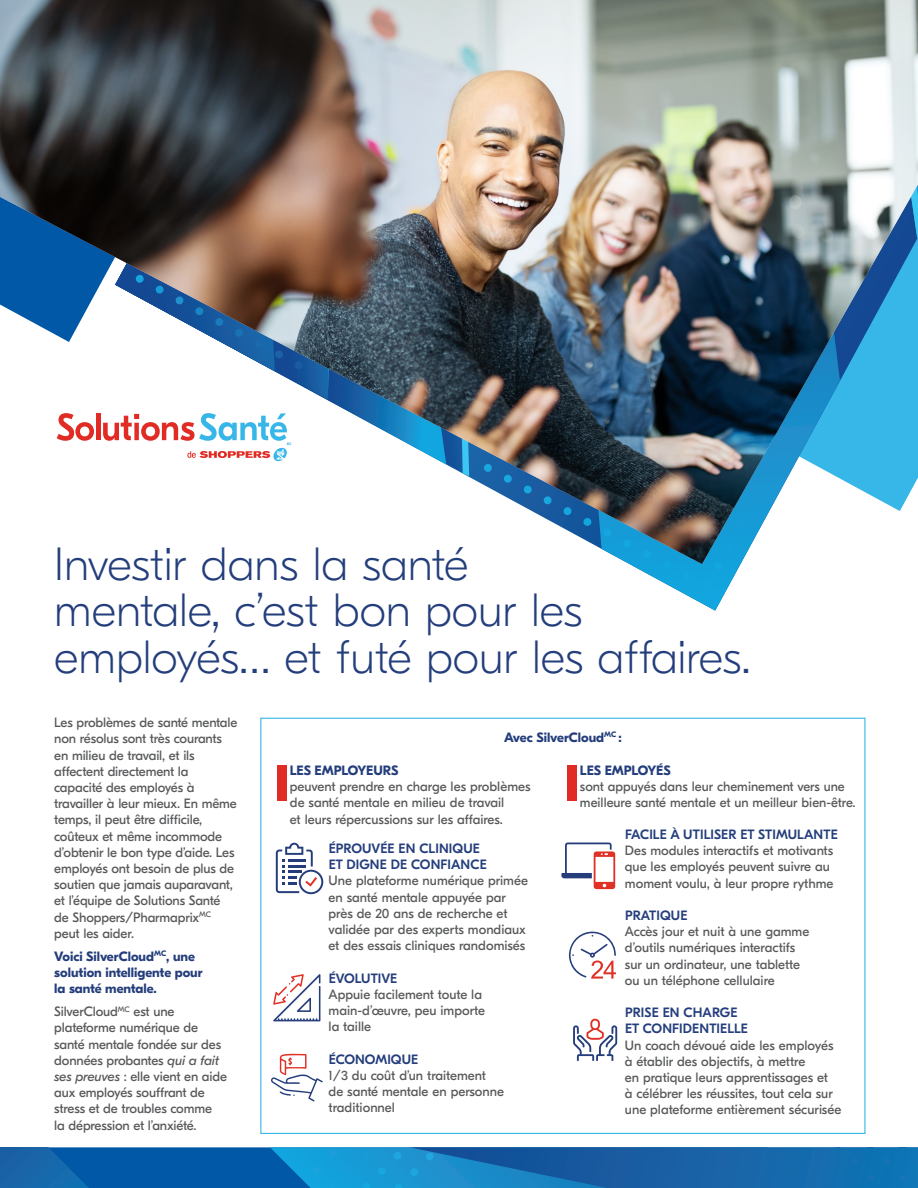
<style>
.page{position:relative;width:918px;height:1188px;background:#fff}
.page>*{position:absolute;margin:0;border:0;box-sizing:border-box;transform-origin:0 0}
.t1{font:100 46.5px/46.5px "GT Eesti Display";color:#243e7c}
.t2{font:13.5px/16.2px "GT Eesti Display";letter-spacing:-.01em;color:#57585a}
.t3{font:500 13.5px/16.2px "GT Eesti Display";letter-spacing:.01em;color:#243e7c}
.t4{font:700 13.5px/16.2px "GT Eesti Display";color:#243e7c}
.s1{font-style:italic}
.s2{font-weight:700;color:#243e7c}
.s3{font-weight:500;color:#243e7c}
</style>
<div class="page">
<svg style="left:629px;top:564px;width:112px;height:47px"></svg>
<svg style="left:0;top:1147px;width:918px;height:41px;background:#126db1"></svg>
<div style="left:277px;top:765px;width:9px;height:35px;background:#e12c26"></div>
<div style="left:567px;top:765px;width:10px;height:35px;background:#e12c26"></div>
<img style="left:0;top:0;width:918px;height:564px">
<svg style="left:573px;top:1018px;width:44px;height:43px"></svg>
<svg style="left:276px;top:843px;width:47px;height:51px"></svg>
<svg style="left:273px;top:974px;width:47px;height:47px"></svg>
<svg style="left:271px;top:1054px;width:52px;height:48px"></svg>
<svg style="left:561px;top:843px;width:54px;height:46px"></svg>
<svg style="left:568px;top:931px;width:48px;height:48px"></svg>
<p class="t1" style="left:54px;top:542px;width:698px">Investir dans la santé<br>mentale, c’est bon pour les employés… et futé pour les affaires.</p>
<p class="t2" style="left:54px;top:715px;width:185px">Les problèmes de santé mentale non résolus sont très courants en milieu de travail, et ils affectent directement la capacité des employés à travailler à leur mieux. En même temps, il peut être difficile, coûteux et même incommode d’obtenir le bon type d’aide. Les employés ont besoin de plus de soutien que jamais auparavant, et l’équipe de Solutions Santé de Shoppers/Pharmaprix<sup>MC </sup>peut les aider.</p>
<p class="t4" style="left:54px;top:948px;width:150px">Voici SilverCloud<sup>MC</sup>, une solution intelligente pour la santé mentale.</p>
<p class="t2" style="left:54px;top:1004px;width:174px">SilverCloud<sup>MC</sup> est une plateforme numérique de santé mentale fondée sur des données probantes <span class="s1">qui a fait ses preuves</span> : elle vient en aide aux employés souffrant de stress et de troubles comme<br>la dépression et l’anxiété.</p>
<p class="t4" style="left:504px;top:729px;width:119px">Avec SilverCloud<sup>MC</sup> :</p>
<p class="t2" style="left:290px;top:763px;width:242px"><span class="s2">LES EMPLOYEURS<br></span>peuvent prendre en charge les problèmes de santé mentale en milieu de travail<br>et leurs répercussions sur les affaires.</p>
<p class="t2" style="left:580px;top:763px;width:277px"><span class="s2">LES EMPLOYÉS<br></span>sont appuyés dans leur cheminement vers une meilleure santé mentale et un meilleur bien-être.</p>
<p class="t2" style="left:625px;top:827px;width:214px"><span class="s3">FACILE À UTILISER ET STIMULANTE </span>Des modules interactifs et motivants que les employés peuvent suivre au moment voulu, à leur propre rythme</p>
<p class="t3" style="left:625px;top:908px;width:64px">PRATIQUE</p>
<p class="t2" style="left:625px;top:924px;width:186px">Accès jour et nuit à une gamme d’outils numériques interactifs sur un ordinateur, une tablette ou un téléphone cellulaire</p>
<p class="t3" style="left:625px;top:1005px;width:125px">PRISE EN CHARGE<br>ET CONFIDENTIELLE</p>
<p class="t2" style="left:625px;top:1037px;width:218px">Un coach dévoué aide les employés à établir des objectifs, à mettre<br>en pratique leurs apprentissages et<br>à célébrer les réussites, tout cela sur une plateforme entièrement sécurisée</p>
<p class="t3" style="left:329px;top:841px;width:160px">ÉPROUVÉE EN CLINIQUE<br>ET DIGNE DE CONFIANCE</p>
<p class="t2" style="left:329px;top:873px;width:201px">Une plateforme numérique primée en santé mentale appuyée par près de 20 ans de recherche et validée par des experts mondiaux et des essais cliniques randomisés</p>
<p class="t3" style="left:329px;top:970px;width:70px">ÉVOLUTIVE</p>
<p class="t2" style="left:329px;top:986px;width:158px">Appuie facilement toute la main-d’œuvre, peu importe la taille</p>
<p class="t3" style="left:329px;top:1051px;width:91px">ÉCONOMIQUE</p>
<p class="t2" style="left:329px;top:1067px;width:177px">1/3 du coût d’un traitement<br>de santé mentale en personne traditionnel</p>
</div>
